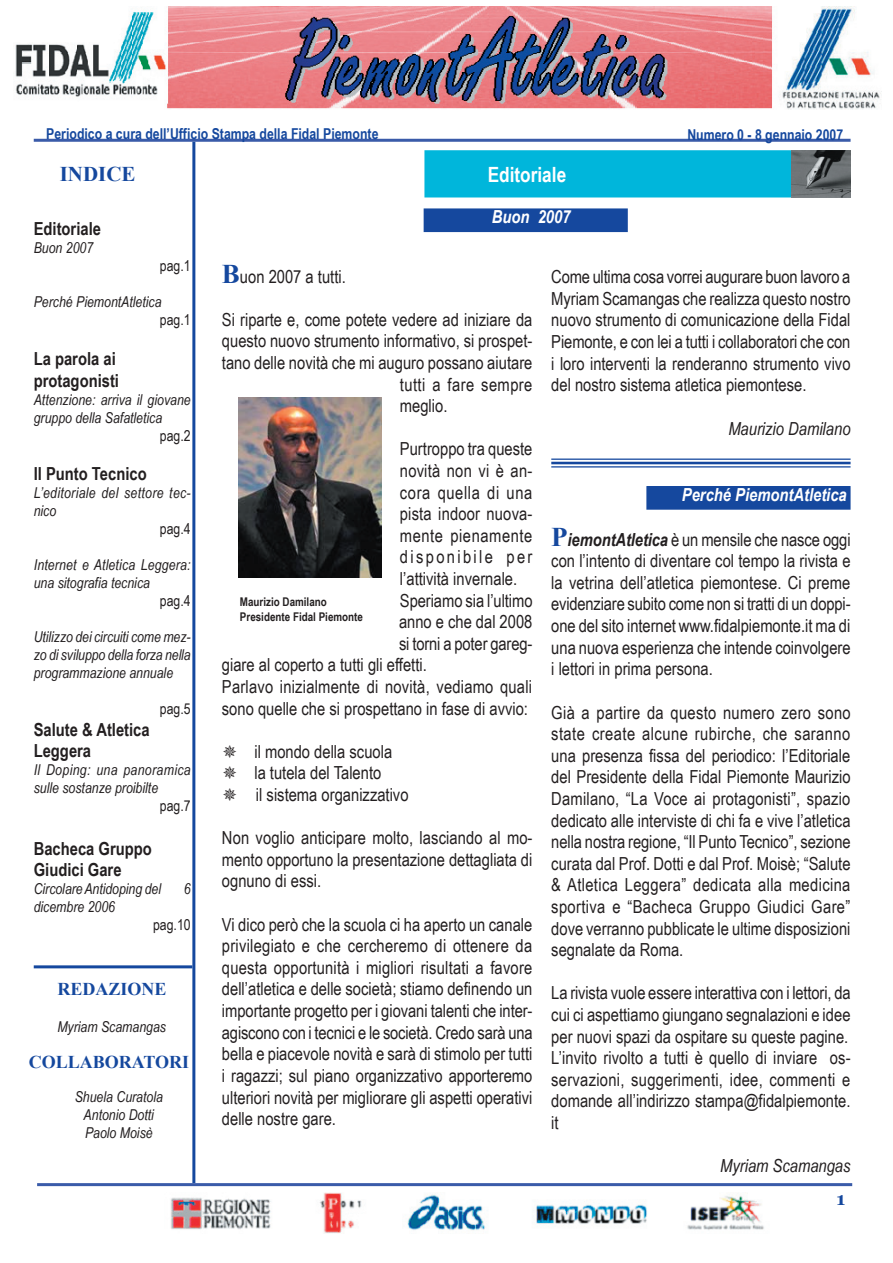
<style>
.page{position:relative;width:893px;height:1263px;background:#fff}
.page>*{position:absolute;margin:0;border:0;box-sizing:border-box;transform-origin:0 0}
.t1{font:700 21px "Arial Narrow";color:#fff}
.t2{font:700 21px "Times New Roman";color:#15489e}
.t3{font:18px/21.6px "Arial Narrow";color:#231f20;text-align:justify}
.t4{font:700 18px/21.6px "Arial Narrow";color:#231f20}
.t5{font:italic 18px "Arial Narrow";color:#231f20}
.t6{font:18px "Arial Narrow";letter-spacing:.03em;color:#231f20}
.t7{font:italic 700 18px "Arial Narrow";color:#fff}
.t8{font:700 18px "Times New Roman";color:#15489e}
.t9{font:18px "Arial Narrow";letter-spacing:.025em;color:#231f20}
.t10{font:18px "Arial Narrow";letter-spacing:.13em;color:#231f20}
.t11{font:700 18px "Georgia";color:#15489e}
.t12{font:italic 15px/18px "Arial Narrow";color:#231f20}
.t13{font:700 15px "Arial Narrow";color:#15489e}
.t14{font:15px "Arial Narrow";color:#231f20}
.t15{font:italic 15px/18px "Arial Narrow";letter-spacing:.02em;color:#231f20}
.t16{font:700 12px/14.4px "Arial Narrow";color:#231f20}
.s1{font-family:"Times New Roman";font-weight:700;font-size:27px;color:#15489e}
.s2{font-weight:700;font-style:italic}
</style>
<div class="page">
<hr style="left:34px;top:139px;width:816px;height:3px;background:#3a5ba9">
<hr style="left:192px;top:142px;width:3px;height:1041px;background:#15489e">
<hr style="left:34px;top:965px;width:158px;height:3px;background:#15489e">
<div style="left:425px;top:151px;width:425px;height:46px;background:#00b6db"></div>
<div style="left:424px;top:150px;width:426px;height:47px;border:2px solid #00b6db"></div>
<div style="left:424px;top:209px;width:203px;height:22px;background:#15489e"></div>
<div style="left:424px;top:208px;width:204px;height:24px;border:2px solid #15489e"></div>
<hr style="left:37px;top:1183px;width:815px;height:3px;background:#3a5ba9">
<img style="left:170px;top:1192px;width:594px;height:42px">
<img style="left:15px;top:6px;width:866px;height:104px">
<img style="left:239px;top:397px;width:143px;height:180px">
<img style="left:791px;top:150px;width:59px;height:47px">
<hr style="left:551px;top:458px;width:299px;height:2px;background:#15489e">
<hr style="left:551px;top:462px;width:299px;height:2px;background:#15489e">
<hr style="left:551px;top:466px;width:299px;height:1px;background:#15489e">
<div style="left:647px;top:487px;width:203px;height:22px;background:#15489e"></div>
<div style="left:646px;top:486px;width:204px;height:24px;border:2px solid #15489e"></div>
<p class="t13" style="left:46px;top:125px;width:334px">Periodico a cura dell’Ufficio Stampa della Fidal Piemonte</p>
<p class="t13" style="left:687px;top:126px;width:157px">Numero 0 - 8 gennaio 2007</p>
<p class="t2" style="left:60px;top:161px;width:77px">INDICE</p>
<p class="t4" style="left:34px;top:218px;width:69px">Editoriale</p>
<p class="t12" style="left:34px;top:239px;width:61px">Buon 2007</p>
<p class="t14" style="left:160px;top:257px;width:32px">pag.1</p>
<p class="t12" style="left:34px;top:293px;width:129px">Perché PiemontAtletica</p>
<p class="t14" style="left:160px;top:311px;width:32px">pag.1</p>
<p class="t4" style="left:34px;top:348px;width:87px">La parola ai protagonisti</p>
<p class="t12" style="left:34px;top:390px;width:159px">Attenzione: arriva il giovane gruppo della Safatletica</p>
<p class="t14" style="left:160px;top:427px;width:32px">pag.2</p>
<p class="t4" style="left:34px;top:463px;width:114px">Il Punto Tecnico</p>
<p class="t15" style="left:34px;top:484px;width:158px">L’editoriale del settore tec&shy;nico</p>
<p class="t14" style="left:160px;top:520px;width:32px">pag.4</p>
<p class="t12" style="left:34px;top:556px;width:158px">Internet e Atletica Leggera: una sitografia tecnica</p>
<p class="t14" style="left:160px;top:592px;width:32px">pag.4</p>
<p class="t12" style="left:34px;top:628px;width:159px;text-align:justify">Utilizzo dei circuiti come mez&shy;zo di sviluppo della forza nella programmazione annuale</p>
<p class="t14" style="left:160px;top:700px;width:32px">pag.5</p>
<p class="t4" style="left:34px;top:718px;width:117px">Salute &amp; Atletica<br>Leggera</p>
<p class="t12" style="left:34px;top:761px;width:158px">Il Doping: una panoramica sulle sostanze proibilte</p>
<p class="t14" style="left:160px;top:797px;width:32px">pag.7</p>
<p class="t4" style="left:34px;top:837px;width:120px">Bacheca Gruppo<br>Giudici Gare</p>
<p class="t12" style="left:34px;top:880px;width:129px">Circolare Antidoping del</p>
<p class="t12" style="left:184px;top:880px;width:8px">6</p>
<p class="t12" style="left:34px;top:898px;width:83px">dicembre 2006</p>
<p class="t14" style="left:153px;top:916px;width:39px">pag.10</p>
<p class="t8" style="left:57px;top:979px;width:111px">REDAZIONE</p>
<p class="t12" style="left:57px;top:1018px;width:110px">Myriam Scamangas</p>
<p class="t8" style="left:29px;top:1051px;width:162px">COLLABORATORI</p>
<p class="t12" style="left:75px;top:1088px;width:90px;text-align:center">Shuela Curatola<br>Antonio Dotti<br>Paolo Moisè</p>
<p class="t1" style="left:488px;top:162px;width:80px">Editoriale</p>
<p class="t7" style="left:492px;top:206px;width:80px">Buon 2007</p>
<p class="t3" style="left:222px;top:265px;width:125px"><span class="s1">B</span>uon 2007 a tutti.</p>
<p class="t3" style="left:222px;top:309px;width:312px">Si riparte e, come potete vedere ad iniziare da</p>
<p class="t3" style="left:222px;top:330px;width:312px">questo nuovo strumento informativo, si prospet-</p>
<p class="t3" style="left:222px;top:352px;width:312px">tano delle novità che mi auguro possano aiutare</p>
<p class="t9" style="left:400px;top:374px;width:134px">tutti a fare sempre</p>
<p class="t3" style="left:400px;top:395px;width:49px">meglio.</p>
<p class="t3" style="left:400px;top:438px;width:134px">Purtroppo tra queste</p>
<p class="t3" style="left:400px;top:460px;width:134px">novità non vi è an-</p>
<p class="t6" style="left:400px;top:482px;width:134px">cora quella di una</p>
<p class="t3" style="left:400px;top:503px;width:134px">pista indoor nuova-</p>
<p class="t6" style="left:400px;top:525px;width:134px">mente pienamente</p>
<p class="t10" style="left:400px;top:547px;width:134px">disponibile per</p>
<p class="t3" style="left:400px;top:568px;width:119px">l’attività invernale.</p>
<p class="t3" style="left:400px;top:589px;width:134px">Speriamo sia l’ultimo</p>
<p class="t3" style="left:399px;top:611px;width:135px">anno e che dal 2008</p>
<p class="t3" style="left:399px;top:633px;width:135px">si torni a poter gareg-</p>
<p class="t3" style="left:222px;top:654px;width:206px">giare al coperto a tutti gli effetti.</p>
<p class="t3" style="left:222px;top:676px;width:312px">Parlavo inizialmente di novità, vediamo quali</p>
<p class="t3" style="left:222px;top:697px;width:308px">sono quelle che si prospettano in fase di avvio:</p>
<p class="t3" style="left:222px;top:741px;width:172px">➢ il mondo della scuola</p>
<p class="t3" style="left:222px;top:762px;width:161px">➢ la tutela del Talento</p>
<p class="t3" style="left:222px;top:784px;width:188px">➢ il sistema organizzativo</p>
<p class="t3" style="left:222px;top:827px;width:312px">Non voglio anticipare molto, lasciando al mo&shy;mento opportuno la presentazione dettagliata di ognuno di essi.</p>
<p class="t3" style="left:222px;top:913px;width:312px">Vi dico però che la scuola ci ha aperto un canale privilegiato e che cercheremo di ottenere da questa opportunità i migliori risultati a favore dell’atletica e delle società; stiamo definendo un importante progetto per i giovani talenti che inter&shy;agiscono con i tecnici e le società. Credo sarà una bella e piacevole novità e sarà di stimolo per tutti i ragazzi; sul piano organizzativo apporteremo ulteriori novità per migliorare gli aspetti operativi delle nostre gare.</p>
<p class="t16" style="left:240px;top:595px;width:125px">Maurizio Damilano<br>Presidente Fidal Piemonte</p>
<p class="t3" style="left:551px;top:266px;width:301px">Come ultima cosa vorrei augurare buon lavoro a Myriam Scamangas che realizza questo nostro nuovo strumento di comunicazione della Fidal Piemonte, e con lei a tutti i collaboratori che con i loro interventi la renderanno strumento vivo del nostro sistema atletica piemontese.</p>
<p class="t5" style="left:728px;top:418px;width:124px">Maurizio Damilano</p>
<p class="t7" style="left:682px;top:484px;width:166px">Perché PiemontAtletica</p>
<p class="t3" style="left:551px;top:528px;width:301px"><span class="s1">P</span><span class="s2">iemontAtletica</span> è un mensile che nasce oggi con l’intento di diventare col tempo la rivista e la vetrina dell’atletica piemontese. Ci preme evidenziare subito come non si tratti di un doppi&shy;one del sito internet www.fidalpiemonte.it ma di una nuova esperienza che intende coinvolgere i lettori in prima persona.</p>
<p class="t3" style="left:551px;top:701px;width:301px">Già a partire da questo numero zero sono state create alcune rubirche, che saranno una presenza fissa del periodico: l’Editoriale del Presidente della Fidal Piemonte Maurizio Damilano, “La Voce ai protagonisti”, spazio dedicato alle interviste di chi fa e vive l’atletica nella nostra regione, “Il Punto Tecnico”, sezione curata dal Prof. Dotti e dal Prof. Moisè; “Salute &amp; Atletica Leggera” dedicata alla medicina sportiva e “Bacheca Gruppo Giudici Gare” dove verranno pubblicate le ultime disposizioni segnalate da Roma.</p>
<p class="t3" style="left:551px;top:982px;width:301px;text-align:left">La rivista vuole essere interattiva con i lettori, da cui ci aspettiamo giungano segnalazioni e idee per nuovi spazi da ospitare su queste pagine.<br>L’invito rivolto a tutti è quello di inviare os&shy;servazioni, suggerimenti, idee, commenti e domande all’indirizzo stampa@fidalpiemonte. it</p>
<p class="t5" style="left:720px;top:1156px;width:132px">Myriam Scamangas</p>
<p class="t11" style="left:836px;top:1188px;width:10px">1</p>
</div>
